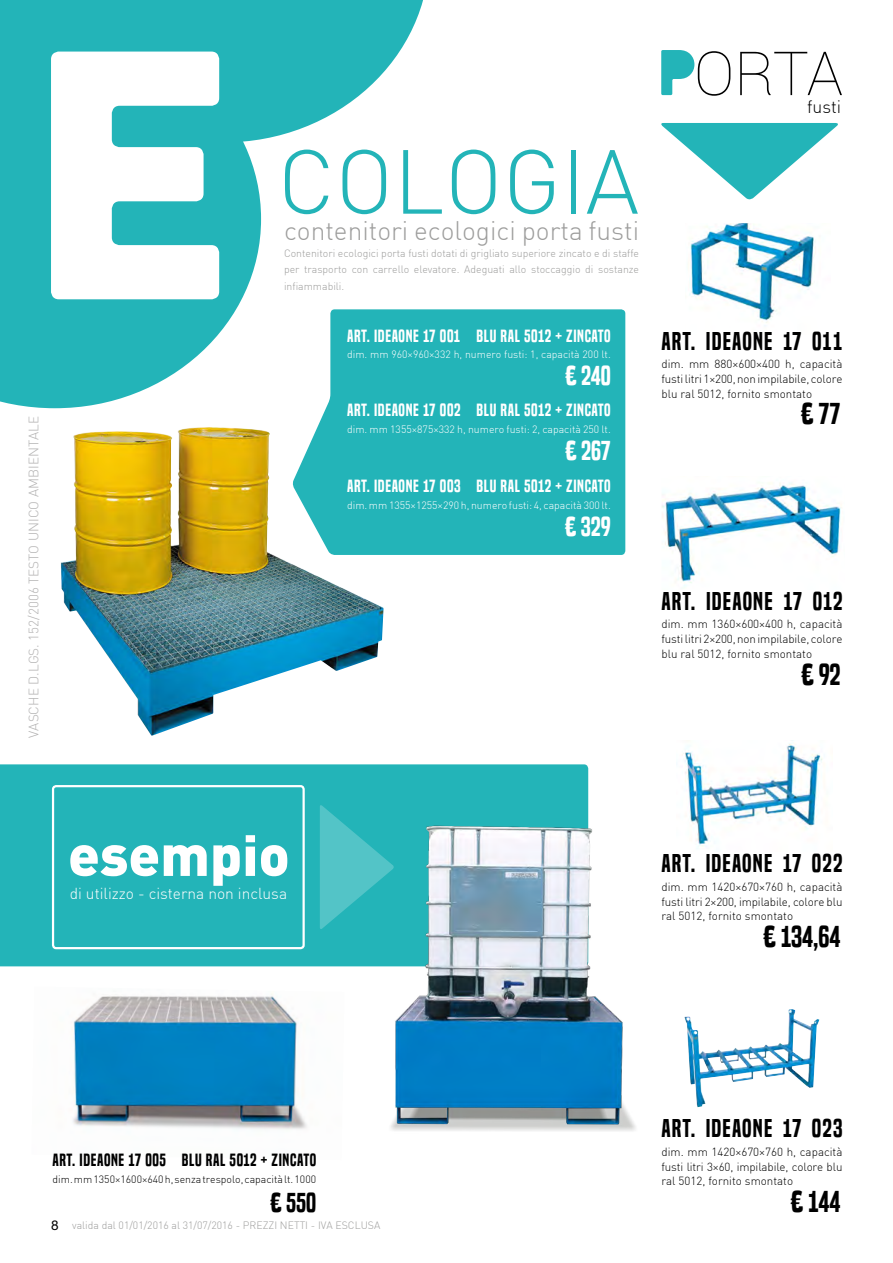
<style>
.page{position:relative;width:893px;height:1263px;background:#fff}
.page>*{position:absolute;margin:0;border:0;box-sizing:border-box;transform-origin:0 0}
.t1{font:300 89.4px "DIN";color:#23b4b8}
.t2{font:100 60.9px "Roboto";color:#000}
.t3{font:900 56.7px "DIN";color:#fff}
.t4{font:28.2px "Built Titling Sb";color:#000}
.t5{font:300 26.25px "DIN";color:#9d9d9c}
.t6{font:25.5px "Built Titling Sb";color:#fff}
.t7{font:25.5px "Built Titling Sb";color:#000}
.t8{font:24px "Built Titling Sb";letter-spacing:.05em;color:#000}
.t9{font:300 17.7px "DIN";color:#000}
.t10{font:16.5px "Built Titling Sb";letter-spacing:.04em;color:#fff}
.t11{font:16.5px "Built Titling Sb";letter-spacing:.04em;color:#000}
.t12{font:300 15.6px "DIN";color:#fff}
.t13{font:300 13.5px "DIN";color:#b3b2b2}
.t14{font:300 11.55px/14.9px "DIN";letter-spacing:-.01em;color:#000;text-align:justify}
.t15{font:300 10.5px/16.5px "DIN";color:#9d9d9c;text-align:justify}
.t16{font:300 10.5px "DIN";color:#fff}
.t17{font:300 10.5px "DIN";color:#000}
.s1{font-family:"Built Titling Rg";font-weight:700}
.s2{font-family:"Helvetica Neue LT Std";font-weight:400;font-size:13.5px;color:#000}
</style>
<div class="page">
<img style="left:61px;top:427px;width:323px;height:309px">
<svg style="left:292px;top:309px;width:333px;height:246px;background:#34babd"></svg>
<div style="left:0;top:764px;width:356px;height:202px;background:#23b4b8"></div>
<div style="left:52px;top:785px;width:253px;height:164px;border:2px solid #fff;border-radius:3px"></div>
<svg style="left:320px;top:804px;width:36px;height:126px;background:#47c0c3"></svg>
<img style="left:71px;top:993px;width:236px;height:137px">
<svg style="left:0;top:72px;width:261px;height:336px;fill:#23b4b8"></svg>
<svg style="left:17px;top:0;width:406px;height:142px;fill:#23b4b8"></svg>
<div style="left:0;top:0;width:197px;height:72px;background:#23b4b8"></div>
<svg style="left:51px;top:52px;width:168px;height:247px"></svg>
<img style="left:684px;top:1009px;width:135px;height:98px">
<img style="left:682px;top:743px;width:141px;height:106px">
<img style="left:689px;top:223px;width:127px;height:103px">
<img style="left:662px;top:482px;width:180px;height:105px">
<img style="left:356px;top:764px;width:280px;height:367px">
<svg style="left:661px;top:123px;width:177px;height:77px"></svg>
<svg style="left:661px;top:50px;width:33px;height:45px"></svg>
<p class="t13" style="left:25px;top:738px;width:323px;rotate:-90deg">VASCHE D.LGS. 152/2006 TESTO UNICO AMBIENTALE</p>
<h1 class="t1" style="left:278px;top:126px;width:363px">COLOGIA</h1>
<h3 class="t5" style="left:284px;top:215px;width:357px">contenitori ecologici porta fusti</h3>
<p class="t15" style="left:284px;top:245px;width:357px">Contenitori ecologici porta fusti dotati di grigliato superiore zincato e di staffe per trasporto con carrello elevatore. Adeguati allo stoccaggio di sostanze infiammabili.</p>
<h3 class="t10" style="left:347px;top:326px;width:265px">ART. IDEAONE 17 001 BLU RAL 5012 + ZINCATO</h3>
<p class="t16" style="left:347px;top:348px;width:265px">dim. mm 960×960×332 h, numero fusti: 1, capacità 200 lt.</p>
<h3 class="t6" style="left:565px;top:361px;width:47px"><span class="s1">€</span> 240</h3>
<h3 class="t10" style="left:347px;top:400px;width:265px">ART. IDEAONE 17 002 BLU RAL 5012 + ZINCATO</h3>
<p class="t16" style="left:347px;top:422px;width:265px">dim. mm 1355×875×332 h, numero fusti: 2, capacità 250 lt.</p>
<h3 class="t6" style="left:565px;top:435px;width:47px"><span class="s1">€</span> 267</h3>
<h3 class="t10" style="left:347px;top:476px;width:265px">ART. IDEAONE 17 003 BLU RAL 5012 + ZINCATO</h3>
<p class="t16" style="left:347px;top:498px;width:265px">dim. mm 1355×1255×290 h, numero fusti: 4, capacità 300 lt.</p>
<h3 class="t6" style="left:565px;top:511px;width:48px"><span class="s1">€</span> 329</h3>
<h2 class="t2" style="left:694px;top:31px;width:151px">ORTA</h2>
<h3 class="t9" style="left:807px;top:96px;width:35px">fusti</h3>
<h3 class="t8" style="left:661px;top:327px;width:183px">ART. IDEAONE 17 011</h3>
<p class="t14" style="left:661px;top:356px;width:182px">dim. mm 880×600×400 h, capacità fusti litri 1×200, non impilabile, colore blu ral 5012, fornito smontato</p>
<h3 class="t4" style="left:801px;top:397px;width:41px"><span class="s1">€</span> 77</h3>
<h3 class="t8" style="left:661px;top:587px;width:182px">ART. IDEAONE 17 012</h3>
<p class="t14" style="left:661px;top:617px;width:182px">dim. mm 1360×600×400 h, capacità fusti litri 2×200, non impilabile, colore blu ral 5012, fornito smontato</p>
<h3 class="t4" style="left:801px;top:657px;width:41px"><span class="s1">€</span> 92</h3>
<h3 class="t3" style="left:68px;top:817px;width:223px">esempio</h3>
<h3 class="t12" style="left:70px;top:884px;width:219px">di utilizzo - cisterna non inclusa</h3>
<h3 class="t8" style="left:661px;top:849px;width:182px">ART. IDEAONE 17 022</h3>
<p class="t14" style="left:661px;top:879px;width:182px">dim. mm 1420×670×760 h, capacità fusti litri 2×200, impilabile, colore blu ral 5012, fornito smontato</p>
<h3 class="t4" style="left:763px;top:920px;width:79px"><span class="s1">€</span> 134,64</h3>
<h3 class="t11" style="left:53px;top:1150px;width:265px">ART. IDEAONE 17 005 BLU RAL 5012 + ZINCATO</h3>
<p class="t17" style="left:53px;top:1173px;width:265px">dim. mm 1350×1600×640 h, senza trespolo, capacità lt. 1000</p>
<h3 class="t7" style="left:270px;top:1187px;width:48px"><span class="s1">€</span> 550</h3>
<p class="t15" style="left:51px;top:1217px;width:331px"><span class="s2">8</span> valida dal 01/01/2016 al 31/07/2016 - PREZZI NETTI - IVA ESCLUSA</p>
<h3 class="t8" style="left:661px;top:1114px;width:182px">ART. IDEAONE 17 023</h3>
<p class="t14" style="left:661px;top:1144px;width:182px">dim. mm 1420×670×760 h, capacità fusti litri 3×60, impilabile, colore blu ral 5012, fornito smontato</p>
<h3 class="t4" style="left:790px;top:1185px;width:52px"><span class="s1">€</span> 144</h3>
</div>
